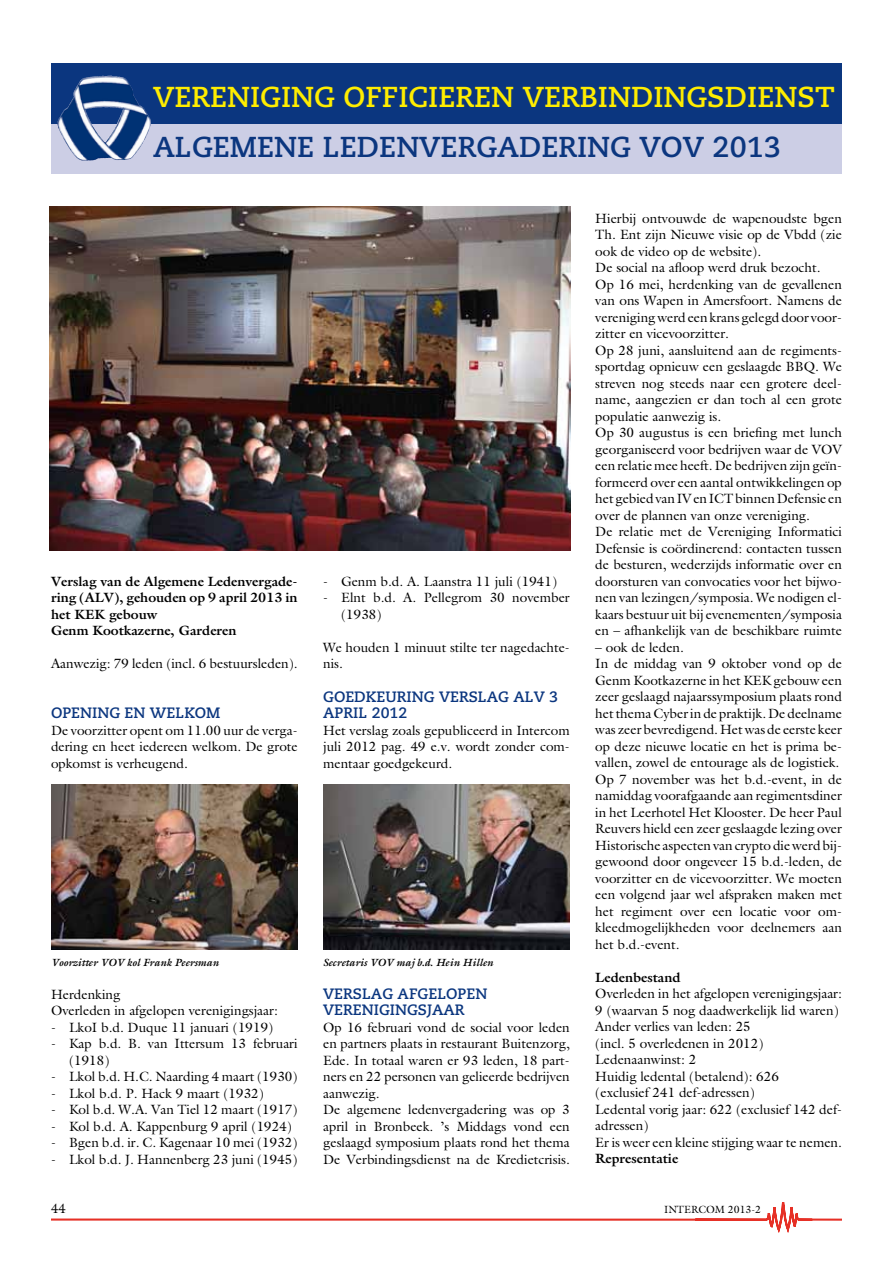
<style>
.page{position:relative;width:893px;height:1263px;background:#fff}
.page>*{position:absolute;margin:0;border:0;box-sizing:border-box;transform-origin:0 0}
.t1{font:700 28.8px "Caecilia";color:#ffed00}
.t2{font:700 28.8px "Caecilia";color:#0b367f}
.t3{font:700 15px/16.5px "Caecilia";color:#0b367f}
.t4{font:13.5px/16.5px "Galliard Std";color:#000}
.t5{font:700 13.5px/16.5px "Galliard Std";color:#000}
.t6{font:italic 700 10.5px "Galliard Std";color:#000}
.t7{font:10.5px "Galliard Std";color:#000}
</style>
<div class="page">
<svg style="left:51px;top:1202px;width:791px;height:31px"></svg>
<div style="left:51px;top:107px;width:791px;height:66px;background:#cccee5"></div>
<div style="left:51px;top:64px;width:791px;height:60px;background:#0b367f"></div>
<img style="left:77px;top:76px;width:31px;height:11px">
<img style="left:50px;top:206px;width:520px;height:345px">
<img style="left:51px;top:784px;width:247px;height:165px">
<img style="left:323px;top:784px;width:247px;height:165px">
<h1 class="t1" style="left:153px;top:80px;width:40px">VERENIGING</h1>
<h1 class="t1" style="left:343px;top:80px;width:103px">OFFICIEREN</h1>
<h1 class="t1" style="left:523px;top:80px;width:95px">VERBINDINGSDIENS</h1>
<h1 class="t1" style="left:815px;top:80px;width:21px">T</h1>
<h1 class="t2" style="left:153px;top:130px;width:21px">ALGEMENE</h1>
<h1 class="t2" style="left:323px;top:130px;width:20px">LEDEN</h1>
<h1 class="t2" style="left:419px;top:130px;width:42px">VERGADERING</h1>
<h1 class="t2" style="left:640px;top:130px;width:143px">VOV 2013</h1>
<p class="t5" style="left:51px;top:573px;width:248px">Verslag van de Algemene Ledenvergade&shy;ring (ALV), gehouden op 9 april 2013 in het KEK gebouw<br>Genm Kootkazerne, Garderen</p>
<p class="t4" style="left:51px;top:655px;width:248px">Aanwezig: 79 leden (incl. 6 bestuursleden).</p>
<p class="t3" style="left:51px;top:705px;width:171px">OPENING EN WELKOM</p>
<p class="t4" style="left:51px;top:721px;width:248px;text-align:justify">De voorzitter opent om 11.00 uur de verga&shy;dering en heet iedereen welkom. De grote opkomst is verheugend.</p>
<p class="t6" style="left:51px;top:955px;width:169px">Voorzitter VOV kol Frank Peersman</p>
<p class="t4" style="left:51px;top:985px;width:228px">Herdenking<br>Overleden in afgelopen verenigingsjaar:</p>
<p class="t4" style="left:51px;top:1018px;width:224px">- LkoI b.d. Duque 11 januari (1919)</p>
<p class="t4" style="left:69px;top:1035px;width:230px;text-indent:-18px">- Kap b.d. B. van Ittersum 13 februari (1918)</p>
<p class="t4" style="left:51px;top:1068px;width:248px">- Lkol b.d. H.C. Naarding 4 maart (1930)</p>
<p class="t4" style="left:51px;top:1084px;width:214px">- Lkol b.d. P. Hack 9 maart (1932)</p>
<p class="t4" style="left:51px;top:1101px;width:248px">- Kol b.d. W.A. Van Tiel 12 maart (1917)</p>
<p class="t4" style="left:51px;top:1117px;width:243px">- Kol b.d. A. Kappenburg 9 april (1924)</p>
<p class="t4" style="left:51px;top:1134px;width:248px">- Bgen b.d. ir. C. Kagenaar 10 mei (1932)</p>
<p class="t4" style="left:51px;top:1150px;width:248px">- Lkol b.d. J. Hannenberg 23 juni (1945)</p>
<p class="t4" style="left:323px;top:573px;width:235px">- Genm b.d. A. Laanstra 11 juli (1941)</p>
<p class="t4" style="left:341px;top:589px;width:230px;text-indent:-18px">- Elnt b.d. A. Pellegrom 30 november (1938)</p>
<p class="t4" style="left:323px;top:639px;width:248px">We houden 1 minuut stilte ter nagedachte&shy;nis.</p>
<p class="t3" style="left:323px;top:688px;width:236px">GOEDKEURING VERSLAG ALV 3<br>APRIL 2012</p>
<p class="t4" style="left:323px;top:721px;width:248px;text-align:justify">Het verslag zoals gepubliceerd in Intercom juli 2012 pag. 49 e.v. wordt zonder com&shy;mentaar goedgekeurd.</p>
<p class="t6" style="left:323px;top:955px;width:172px">Secretaris VOV maj b.d. Hein Hillen</p>
<p class="t3" style="left:323px;top:985px;width:166px">VERSLAG AFGELOPEN<br>VERENIGINGSJAAR</p>
<p class="t4" style="left:323px;top:1018px;width:248px">Op 16 februari vond de social voor leden en partners plaats in restaurant Buitenzorg, Ede. In totaal waren er 93 leden, 18 part&shy;ners en 22 personen van gelieerde bedrijven aanwezig.<br>De algemene ledenvergadering was op 3 april in Bronbeek. ’s Middags vond een geslaagd symposium plaats rond het thema De Verbindingsdienst na de Kredietcrisis.</p>
<p class="t4" style="left:595px;top:210px;width:248px">Hierbij ontvouwde de wapenoudste bgen Th. Ent zijn Nieuwe visie op de Vbdd (zie ook de video op de website).<br>De social na afloop werd druk bezocht.<br>Op 16 mei, herdenking van de gevallenen van ons Wapen in Amersfoort. Namens de vereniging werd een krans gelegd door voor&shy;zitter en vicevoorzitter.<br>Op 28 juni, aansluitend aan de regiments&shy;sportdag opnieuw een geslaagde BBQ. We streven nog steeds naar een grotere deel&shy;name, aangezien er dan toch al een grote populatie aanwezig is.<br>Op 30 augustus is een briefing met lunch georganiseerd voor bedrijven waar de VOV een relatie mee heeft. De bedrijven zijn geïn&shy;formeerd over een aantal ontwikkelingen op het gebied van IV en ICT binnen Defensie en over de plannen van onze vereniging.<br>De relatie met de Vereniging Informatici Defensie is coördinerend: contacten tussen de besturen, wederzijds informatie over en doorsturen van convocaties voor het bijwo&shy;nen van lezingen/symposia. We nodigen el&shy;kaars bestuur uit bij evenementen/symposia en – afhankelijk van de beschikbare ruimte</p>
<p class="t4" style="left:595px;top:639px;width:248px">– ook de leden.<br>In de middag van 9 oktober vond op de Genm Kootkazerne in het KEK gebouw een zeer geslaagd najaarssymposium plaats rond het thema Cyber in de praktijk. De deelname was zeer bevredigend. Het was de eerste keer op deze nieuwe locatie en het is prima be&shy;vallen, zowel de entourage als de logistiek.<br>Op 7 november was het b.d.-event, in de namiddag voorafgaande aan regimentsdiner in het Leerhotel Het Klooster. De heer Paul Reuvers hield een zeer geslaagde lezing over Historische aspecten van crypto die werd bij&shy;gewoond door ongeveer 15 b.d.-leden, de voorzitter en de vicevoorzitter. We moeten een volgend jaar wel afspraken maken met het regiment over een locatie voor om&shy;kleedmogelijkheden voor deelnemers aan het b.d.-event.</p>
<p class="t5" style="left:595px;top:969px;width:87px">Ledenbestand</p>
<p class="t4" style="left:595px;top:985px;width:248px">Overleden in het afgelopen verenigingsjaar:<br>9 (waarvan 5 nog daadwerkelijk lid waren)<br>Ander verlies van leden: 25<br>(incl. 5 overledenen in 2012)<br>Ledenaanwinst: 2<br>Huidig ledental (betalend): 626<br>(exclusief 241 def-adressen)<br>Ledental vorig jaar: 622 (exclusief 142 def&shy;adressen)<br>Er is weer een kleine stijging waar te nemen.</p>
<p class="t5" style="left:595px;top:1150px;width:84px">Representatie</p>
<p class="t4" style="left:51px;top:1200px;width:17px">44</p>
<p class="t7" style="left:664px;top:1203px;width:99px">INTERCOM 2013-2</p>
</div>
